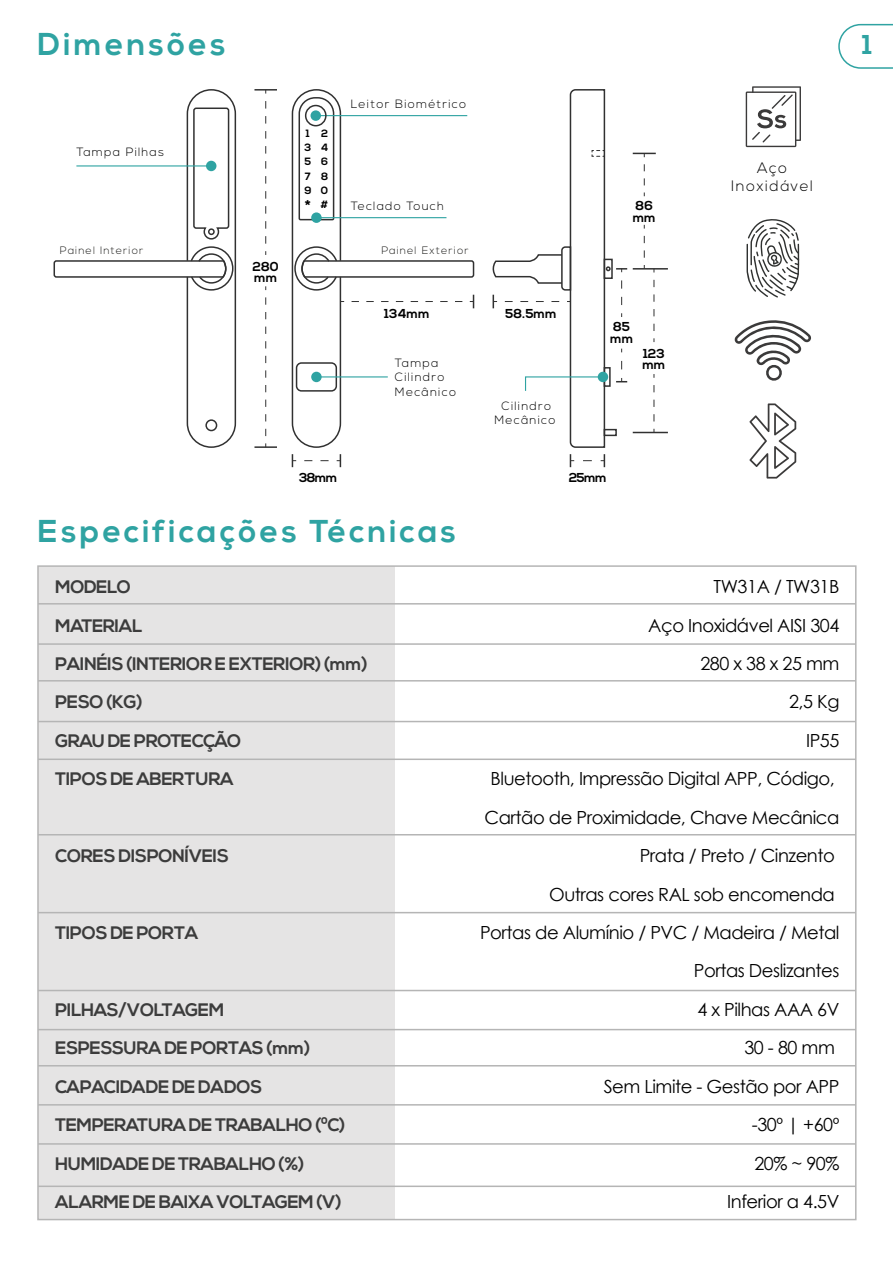
<style>
.page{position:relative;width:893px;height:1263px;background:#fff}
.page>*{position:absolute;margin:0;border:0;box-sizing:border-box;transform-origin:0 0}
.t1{font:700 31.5px "Nexa";letter-spacing:.1em;color:#2fa3a2}
.t2{font:700 27.15px "Nexa";color:#2fa3a2}
.t3{font:18.15px/38.4px "Century Gothic";letter-spacing:-.025em;color:#010101;text-align:right}
.t4{font:700 18.15px/38.4px "Nexa";letter-spacing:-.025em;color:#3c3c3c}
.t5{font:700 16.65px "Nexa";color:#010101}
.t6{font:300 15.15px/18.1px "Nexa";letter-spacing:.1em;color:#010101;text-align:center}
.t7{font:700 12.9px/11.2px "Nexa";color:#010101}
.t8{font:300 12px/14.4px "Nexa";letter-spacing:.1em;color:#010101}
.t9{font:300 10.65px "Nexa";letter-spacing:.1em;color:#1d1d1b}
.t10{font:700 10.5px/14.4px "Nexa";color:#010101}
</style>
<div class="page">
<div style="left:38px;top:566px;width:357px;height:653px;background:#e5e4e4"></div>
<div style="left:292px;top:89px;width:49px;height:359px;border:2px solid #313131;border-radius:24px"></div>
<svg style="left:298px;top:96px;width:37px;height:125px"></svg>
<hr style="left:254px;top:89px;width:23px;height:2px;background:#313131">
<hr style="left:254px;top:446px;width:23px;height:2px;background:#313131">
<svg style="left:265px;top:297px;width:1px;height:150px"></svg>
<svg style="left:265px;top:101px;width:1px;height:154px"></svg>
<svg style="left:292px;top:454px;width:4px;height:13px"></svg>
<svg style="left:304px;top:454px;width:37px;height:13px"></svg>
<svg style="left:293px;top:246px;width:182px;height:62px"></svg>
<hr style="left:633px;top:268px;width:35px;height:2px;background:#313131">
<hr style="left:633px;top:432px;width:35px;height:1px;background:#313131">
<svg style="left:633px;top:153px;width:23px;height:32px"></svg>
<svg style="left:644px;top:225px;width:1px;height:33px"></svg>
<svg style="left:653px;top:269px;width:1px;height:62px"></svg>
<svg style="left:653px;top:374px;width:1px;height:47px"></svg>
<div style="left:187px;top:89px;width:49px;height:359px;border:2px solid #313131;border-radius:24px"></div>
<svg style="left:53px;top:246px;width:181px;height:45px"></svg>
<svg style="left:193px;top:107px;width:37px;height:133px"></svg>
<div style="left:208px;top:228px;width:7px;height:7px;border:2px solid #313131;border-radius:50%"></div>
<div style="left:205px;top:419px;width:12px;height:12px;border:2px solid #313131;border-radius:50%"></div>
<div style="left:296px;top:362px;width:41px;height:30px;border:2px solid #313131;border-radius:5px"></div>
<div style="left:206px;top:161px;width:10px;height:10px;background:#2fa3a2;border-radius:50%"></div>
<div style="left:310px;top:110px;width:11px;height:11px;background:#2fa3a2;border-radius:50%"></div>
<hr style="left:76px;top:165px;width:135px;height:2px;background:#2fa3a2">
<hr style="left:318px;top:115px;width:149px;height:1px;background:#2fa3a2">
<div style="left:311px;top:372px;width:11px;height:10px;background:#2fa3a2;border-radius:50%"></div>
<hr style="left:318px;top:376px;width:70px;height:1px;background:#2fa3a2">
<svg style="left:746px;top:86px;width:55px;height:61px"></svg>
<svg style="left:734px;top:320px;width:77px;height:61px"></svg>
<svg style="left:749px;top:403px;width:47px;height:76px"></svg>
<div style="left:311px;top:212px;width:11px;height:11px;background:#2fa3a2;border-radius:50%"></div>
<hr style="left:318px;top:217px;width:128px;height:1px;background:#2fa3a2">
<svg style="left:492px;top:89px;width:135px;height:378px"></svg>
<hr style="left:38px;top:603px;width:818px;height:2px;background:#b5b5b5">
<hr style="left:38px;top:643px;width:818px;height:2px;background:#b5b5b5">
<hr style="left:38px;top:680px;width:818px;height:1px;background:#b5b5b5">
<hr style="left:38px;top:758px;width:818px;height:2px;background:#b5b5b5">
<hr style="left:38px;top:721px;width:818px;height:1px;background:#b5b5b5">
<hr style="left:38px;top:912px;width:818px;height:1px;background:#b5b5b5">
<hr style="left:38px;top:834px;width:818px;height:1px;background:#b5b5b5">
<hr style="left:38px;top:990px;width:818px;height:1px;background:#b5b5b5">
<hr style="left:38px;top:1029px;width:818px;height:1px;background:#b5b5b5">
<hr style="left:38px;top:1065px;width:818px;height:1px;background:#b5b5b5">
<hr style="left:38px;top:1104px;width:818px;height:2px;background:#b5b5b5">
<hr style="left:38px;top:1143px;width:818px;height:2px;background:#b5b5b5">
<hr style="left:38px;top:1185px;width:818px;height:2px;background:#b5b5b5">
<div style="left:305px;top:105px;width:22px;height:21px;border:2px solid #313131;border-radius:50%"></div>
<svg style="left:746px;top:219px;width:53px;height:79px"></svg>
<svg style="left:838px;top:23px;width:55px;height:46px"></svg>
<h1 class="t1" style="left:38px;top:26px;width:189px">Dimensões</h1>
<p class="t8" style="left:76px;top:146px;width:89px">Tampa Pilhas</p>
<p class="t10" style="left:304px;top:126px;width:9px">1<br>3<br>5<br>7<br>9</p>
<p class="t5" style="left:305px;top:197px;width:7px">*</p>
<p class="t10" style="left:321px;top:126px;width:9px;text-align:justify">2<br>4<br>6<br>8<br>0 #</p>
<p class="t8" style="left:351px;top:97px;width:117px">Leitor Biométrico</p>
<p class="t8" style="left:351px;top:200px;width:95px">Teclado Touch</p>
<p class="t9" style="left:60px;top:244px;width:85px">Painel Interior</p>
<p class="t9" style="left:381px;top:244px;width:89px">Painel Exterior</p>
<p class="t7" style="left:253px;top:261px;width:28px">280 mm</p>
<p class="t7" style="left:384px;top:308px;width:47px">134mm</p>
<p class="t7" style="left:505px;top:308px;width:53px">58.5mm</p>
<p class="t8" style="left:395px;top:356px;width:63px">Tampa<br>Cilindro<br>Mecânico</p>
<p class="t8" style="left:494px;top:399px;width:63px;text-align:center">Cilindro<br>Mecânico</p>
<p class="t7" style="left:633px;top:201px;width:25px">86 mm</p>
<p class="t7" style="left:610px;top:322px;width:25px">85 mm</p>
<p class="t7" style="left:642px;top:348px;width:25px">123 mm</p>
<p class="t7" style="left:299px;top:473px;width:40px">38mm</p>
<h1 class="t1" style="left:38px;top:513px;width:420px">Especificações Técnicas</h1>
<p class="t7" style="left:569px;top:473px;width:39px">25mm</p>
<p class="t6" style="left:731px;top:159px;width:83px">Aço<br>Inoxidável</p>
<p class="t4" style="left:55px;top:568px;width:314px">MODELO<br>MATERIAL<br>PAINÉIS (INTERIOR E EXTERIOR) (mm)<br>PESO (KG)<br>GRAU DE PROTECÇÃO<br>TIPOS DE ABERTURA</p>
<p class="t4" style="left:55px;top:837px;width:175px">CORES DISPONÍVEIS</p>
<p class="t4" style="left:55px;top:914px;width:145px">TIPOS DE PORTA</p>
<p class="t4" style="left:55px;top:991px;width:292px">PILHAS/VOLTAGEM<br>ESPESSURA DE PORTAS (mm)<br>CAPACIDADE DE DADOS<br>TEMPERATURA DE TRABALHO (ºC)<br>HUMIDADE DE TRABALHO (%)<br>ALARME DE BAIXA VOLTAGEM (V)</p>
<p class="t3" style="left:480px;top:567px;width:361px">TW31A / TW31B<br>Aço Inoxidável AISI 304<br>280 x 38 x 25 mm<br>2,5 Kg<br>IP55<br>Bluetooth, Impressão Digital APP, Código,<br>Cartão de Proximidade, Chave Mecânica<br>Prata / Preto / Cinzento<br>Outras cores RAL sob encomenda<br>Portas de Alumínio / PVC / Madeira / Metal<br>Portas Deslizantes<br>4 x Pilhas AAA 6V<br>30 - 80 mm<br>Sem Limite - Gestão por APP<br>-30º | +60º<br>20% ~ 90%<br>Inferior a 4.5V</p>
<h2 class="t2" style="left:862px;top:29px;width:12px">1</h2>
</div>
